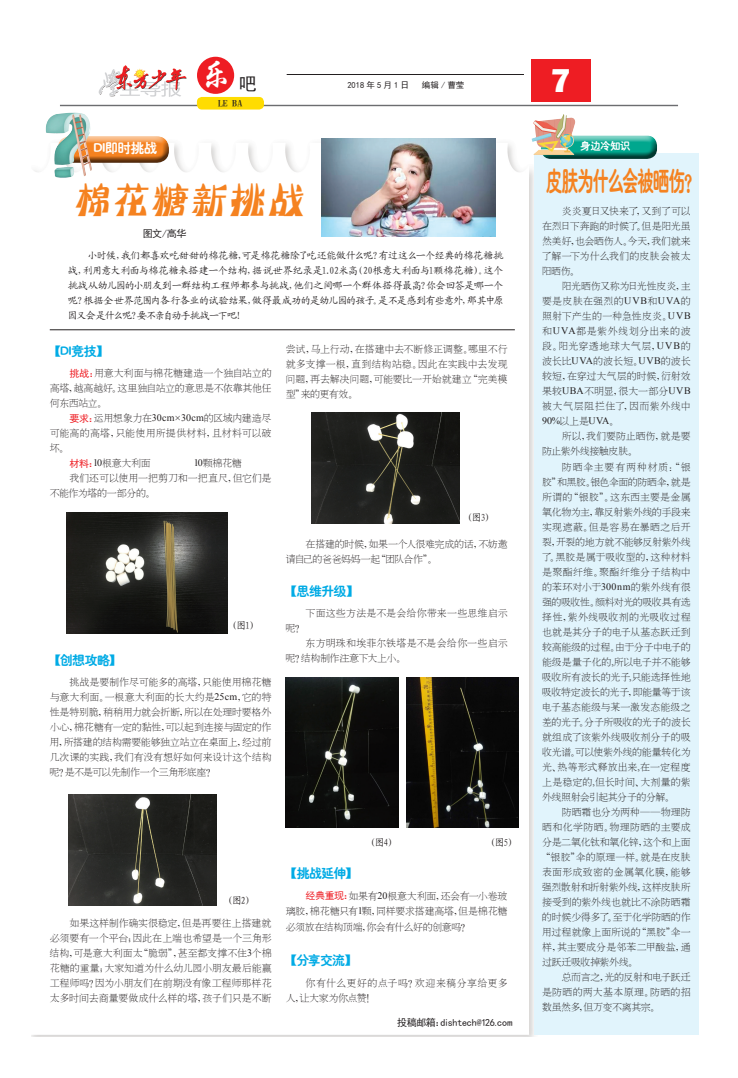
<style>
.page{position:relative;width:738px;height:1078px;background:#fff}
.page>*{position:absolute;margin:0;border:0;box-sizing:border-box;transform-origin:0 0}
.t1{font:41px "H Yk 3 gj";color:#f58220;scale:.89 1}
.t2{font:34px "H Yi 1 gj";color:#fff}
.t3{font:800 34px "Franklin Gothic";color:#fff}
.t4{font:26.8px "H Ye 4 gj";letter-spacing:-.06em;color:#f58220;scale:.61 1}
.t5{font:13.6px "H Ye 4 gj";letter-spacing:-.035em;color:#fff}
.t6{font:13px "H Ye 4 gj";letter-spacing:-.055em;color:#00abe5}
.t7{font:10.5px "H Ye 4 gj";letter-spacing:-.04em;color:#fff}
.t8{font:10px/15px "H Ya 2 gj";letter-spacing:-.02em;color:#231f20;text-align:justify}
.t9{font:10px/15px "Kai Ti GB2312";letter-spacing:-.08em;color:#231f20;text-align:justify}
.t10{font:10px "H Ya 2 gj";letter-spacing:-.04em;color:#231f20}
.t11{font:10px "H Ya 2 gj";letter-spacing:.015em;color:#231f20}
.t12{font:10px/15px "H Ya 2 gj";letter-spacing:.01em;color:#231f20}
.t13{font:10px "Sim Hei";letter-spacing:-.04em;color:#231f20}
.t14{font:10px "Times New Roman";color:#231f20}
.t15{font:9px "H Ya 5 gj";color:#231f20}
.t16{font:8.5px "Sim Hei";letter-spacing:.25em;color:#231f20}
.t17{font:8.5px "Sim Hei";letter-spacing:.125em;color:#231f20}
.s1{font-family:"Sim Hei";color:#ee1d23}
.s2{font-family:"Times New Roman"}
.s3{font-family:"H Ya 2 gj"}
</style>
<div class="page">
<div style="left:530px;top:60px;width:60px;height:42px;background:#ee1d23"></div>
<hr style="left:60px;top:105px;width:617px;height:1px;background:#6c6d70">
<div style="left:197px;top:97px;width:67px;height:12px;background:#ffdc01;border-radius:5px"></div>
<div style="left:197px;top:57px;width:37px;height:37px;background:#ee1d23;border-radius:50%"></div>
<img style="left:98px;top:65px;width:89px;height:32px">
<hr style="left:286px;top:74px;width:237px;height:1px;background:#231f20">
<img style="left:31px;top:138px;width:519px;height:898px">
<div style="left:534px;top:153px;width:164px;height:881px;background:#e1f4fc"></div>
<div style="left:56px;top:136px;width:113px;height:20px;background:#fff;opacity:.75"></div>
<div style="left:56px;top:138px;width:113px;height:26px;background:#231f20;opacity:.75"></div>
<img style="left:45px;top:113px;width:47px;height:66px">
<img style="left:321px;top:138px;width:174px;height:98px">
<img style="left:67px;top:512px;width:160px;height:121px">
<img style="left:68px;top:794px;width:149px;height:111px">
<img style="left:311px;top:412px;width:148px;height:111px">
<img style="left:285px;top:677px;width:113px;height:150px">
<img style="left:406px;top:677px;width:112px;height:150px">
<hr style="left:50px;top:329px;width:464px;height:1px;background:#231f20">
<div style="left:539px;top:134px;width:118px;height:19px;background:#fff;opacity:.75"></div>
<div style="left:539px;top:137px;width:118px;height:23px;background:#231f20;opacity:.75"></div>
<img style="left:531px;top:114px;width:44px;height:41px">
<h3 class="t5" style="left:94px;top:141px;width:65px">DI即时挑战</h3>
<h2 class="t2" style="left:199px;top:57px;width:58px">乐<sub>吧</sub></h2>
<p class="t15" style="left:218px;top:99px;width:26px">LE BA</p>
<p class="t16" style="left:347px;top:81px;width:63px">2018年5月1日</p>
<p class="t17" style="left:421px;top:81px;width:44px">编辑 / 曹莹</p>
<h2 class="t3" style="left:550px;top:59px;width:21px">7</h2>
<p class="t7" style="left:580px;top:140px;width:52px">身边冷知识</p>
<h1 class="t1" style="left:74px;top:179px;width:266px">棉花糖新挑战</h1>
<p class="t13" style="left:143px;top:229px;width:45px">图文/高华</p>
<p class="t9" style="left:68px;top:248px;width:437px;text-indent:20px">小时候，我们都喜欢吃甜甜的棉花糖，可是棉花糖除了吃还能做什么呢？有过这么一个经典的棉花糖挑战，利用意大利面与棉花糖来搭建一个结构，据说世界纪录是1.02米高（20根意大利面与1颗棉花糖）。这个挑战从幼儿园的小朋友到一群结构工程师都参与挑战，他们之间哪一个群体搭得最高？你会回答是哪一个呢？根据全世界范围内各行各业的试验结果，做得最成功的是幼儿园的孩子。是不是感到有些意外，那其中原因又会是什么呢？要不亲自动手挑战一下吧！</p>
<h3 class="t6" style="left:48px;top:344px;width:62px">【DI竞技】</h3>
<p class="t8" style="left:50px;top:365px;width:223px;text-indent:20px"><span class="s1">挑战：</span>用意大利面与棉花糖建造一个独自站立的高塔，越高越好。这里独自站立的意思是不依靠其他任何东西站立。</p>
<p class="t10" style="left:69px;top:413px;width:203px"><span class="s1">要求：</span>运用想象力在<span class="s2">30cm</span>×<span class="s2">30cm</span>的区域内建造尽</p>
<p class="t11" style="left:50px;top:428px;width:223px">可能高的高塔，只能使用所提供材料，且材料可以破</p>
<p class="t8" style="left:50px;top:440px;width:20px">坏。</p>
<p class="t8" style="left:69px;top:455px;width:83px"><span class="s1">材料：</span><span class="s2">10</span>根意大利面</p>
<p class="t8" style="left:193px;top:455px;width:50px"><span class="s2">10</span>颗棉花糖</p>
<p class="t8" style="left:69px;top:470px;width:203px">我们还可以使用一把剪刀和一把直尺，但它们是</p>
<p class="t8" style="left:50px;top:485px;width:107px">不能作为塔的一部分的。</p>
<p class="t8" style="left:285px;top:341px;width:223px">尝试，马上行动，在搭建中去不断修正调整。哪里不行就多支撑一根，直到结构站稳。因此在实践中去发现问题，再去解决问题，可能要比一开始就建立“完美模型”来的更有效。</p>
<p class="t9" style="left:229px;top:618px;width:30px">（图1）</p>
<h3 class="t6" style="left:48px;top:653px;width:75px">【创想攻略】</h3>
<p class="t8" style="left:50px;top:674px;width:223px;text-indent:20px">挑战是要制作尽可能多的高塔，只能使用棉花糖与意大利面。一根意大利面的长大约是<span class="s2">25cm</span>，它的特性是特别脆，稍稍用力就会折断，所以在处理时要格外小心，棉花糖有一定的黏性，可以起到连接与固定的作用，所搭建的结构需要能够独立站立在桌面上，经过前几次课的实践，我们有没有想好如何来设计这个结构呢？是不是可以先制作一个三角形底座？</p>
<p class="t9" style="left:464px;top:510px;width:30px">（图3）</p>
<p class="t8" style="left:285px;top:536px;width:223px;text-indent:20px">在搭建的时候，如果一个人很难完成的话，不妨邀请自己的爸爸妈妈一起“团队合作”。</p>
<h3 class="t6" style="left:284px;top:584px;width:76px">【思维升级】</h3>
<p class="t11" style="left:305px;top:608px;width:203px">下面这些方法是不是会给你带来一些思维启示</p>
<p class="t8" style="left:285px;top:620px;width:21px">呢？</p>
<p class="t8" style="left:285px;top:635px;width:223px;text-indent:20px">东方明珠和埃菲尔铁塔是不是会给你一些启示呢？结构制作注意下大上小。</p>
<p class="t9" style="left:224px;top:892px;width:30px">（图2）</p>
<p class="t8" style="left:50px;top:914px;width:223px;text-indent:20px">如果这样制作确实很稳定，但是再要往上搭建就必须要有一个平台；因此在上端也希望是一个三角形结构，可是意大利面太“脆弱”，甚至都支撑不住<span class="s2">3</span>个棉花糖的重量；大家知道为什么幼儿园小朋友最后能赢工程师吗？因为小朋友们在前期没有像工程师那样花太多时间去商量要做成什么样的塔，孩子们只是不断</p>
<p class="t9" style="left:367px;top:834px;width:31px">（图4）</p>
<p class="t9" style="left:486px;top:834px;width:31px">（图5）</p>
<h3 class="t6" style="left:284px;top:866px;width:75px">【挑战延伸】</h3>
<p class="t8" style="left:285px;top:887px;width:223px;text-align:right"><span class="s1">经典重现：</span>如果有<span class="s2">20</span>根意大利面，还会有一小卷玻<br>璃胶，棉花糖只有<span class="s2">1</span>颗，同样要求搭建高塔，但是棉花糖</p>
<p class="t10" style="left:285px;top:921px;width:186px">必须放在结构顶端，你会有什么好的创意吗？</p>
<h3 class="t6" style="left:284px;top:953px;width:75px">【分享交流】</h3>
<p class="t12" style="left:285px;top:974px;width:223px;text-indent:20px">你有什么更好的点子吗？欢迎来稿分享给更多人，让大家为你点赞！</p>
<p class="t13" style="left:397px;top:1017px;width:116px">投稿邮箱：dishtech@126.com</p>
<h3 class="t4" style="left:545px;top:167px;width:255px">皮肤为什么会被晒伤？</h3>
<p class="t8" style="left:541px;top:204px;width:150px;text-indent:20px">炎炎夏日又快来了，又到了可以在烈日下奔跑的时候了。但是阳光虽然美好，也会晒伤人。今天，我们就来了解一下为什么我们的皮肤会被太阳晒伤。</p>
<p class="t8" style="left:541px;top:279px;width:150px;text-indent:20px">阳光晒伤又称为日光性皮炎，主要是皮肤在强烈的<span class="s2">UVB</span>和<span class="s2">UVA</span>的照射下产生的一种急性皮炎。<span class="s2">UVB</span>和<span class="s2">UVA</span>都是紫外线划分出来的波段。阳光穿透地球大气层，<span class="s2">UVB</span>的波长比<span class="s2">UVA</span>的波长短。<span class="s2">UVB</span>的波长较短，在穿过大气层的时候，衍射效果较<span class="s2">UBA</span>不明显，很大一部分<span class="s2">UVB</span>被大气层阻拦住了，因而紫外线中</p>
<p class="t14" style="left:541px;top:414px;width:78px">90%<span class="s3">以上是</span>UVA<span class="s3">。</span></p>
<p class="t8" style="left:541px;top:429px;width:150px;text-indent:20px">所以，我们要防止晒伤，就是要防止紫外线接触皮肤。</p>
<p class="t8" style="left:541px;top:459px;width:150px;text-indent:20px">防晒伞主要有两种材质：“银胶”和黑胶。银色伞面的防晒伞，就是所谓的“银胶”。这东西主要是金属氧化物为主，靠反射紫外线的手段来实现遮蔽。但是容易在暴晒之后开裂，开裂的地方就不能够反射紫外线了。黑胶是属于吸收型的，这种材料是聚酯纤维。聚酯纤维分子结构中的苯环对小于<span class="s2">300nm</span>的紫外线有很强的吸收性。颜料对光的吸收具有选择性，紫外线吸收剂的光吸收过程也就是其分子的电子从基态跃迁到较高能级的过程。由于分子中电子的能级是量子化的<span class="s2">,</span>所以电子并不能够吸收所有波长的光子<span class="s2">,</span>只能选择性地吸收特定波长的光子，即能量等于该电子基态能级与某一激发态能级之差的光子。分子所吸收的光子的波长就组成了该紫外线吸收剂分子的吸收光谱。可以使紫外线的能量转化为光、热等形式释放出来<span class="s2">,</span>在一定程度上是稳定的<span class="s2">,</span>但长时间、大剂量的紫外线照射会引起其分子的分解。</p>
<p class="t8" style="left:540px;top:804px;width:151px;text-indent:21px">防晒霜也分为两种——物理防晒和化学防晒。物理防晒的主要成分是二氧化钛和氧化锌，这个和上面“银胶”伞的原理一样。就是在皮肤表面形成致密的金属氧化膜，能够强烈散射和折射紫外线，这样皮肤所接受到的紫外线也就比不涂防晒霜的时候少得多了。至于化学防晒的作用过程就像上面所说的“黑胶”伞一样，其主要成分是邻苯二甲酸盐，通过跃迁吸收掉紫外线。</p>
<p class="t8" style="left:541px;top:969px;width:150px;text-indent:20px">总而言之，光的反射和电子跃迁是防晒的两大基本原理。防晒的招数虽然多，但万变不离其宗。</p>
</div>
